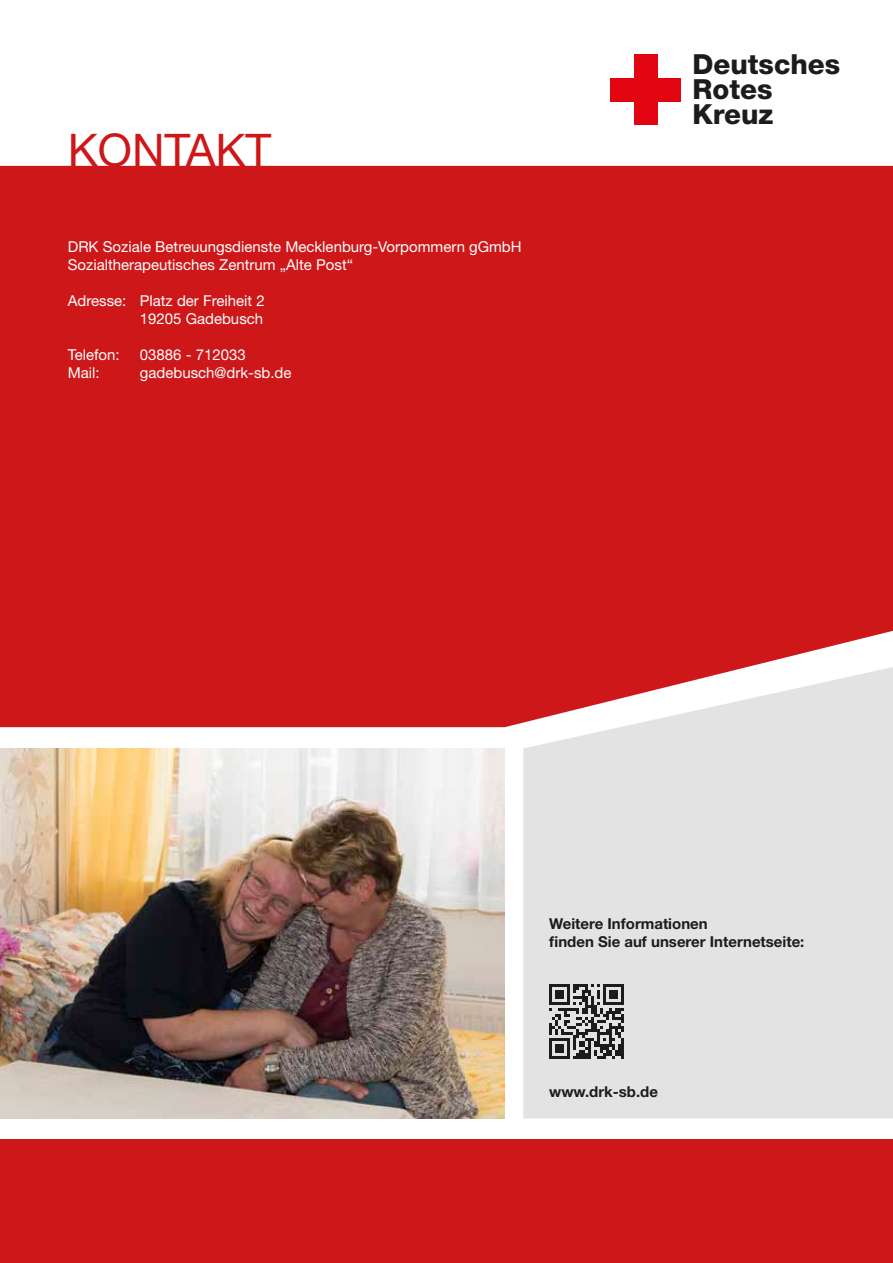
<style>
.page{position:relative;width:893px;height:1263px;background:#fff}
.page>*{position:absolute;margin:0;border:0;box-sizing:border-box;transform-origin:0 0}
.t1{font:45px "Helvetica Neue LT Std";color:#cd1719}
.t2{font:800 27.75px/24.8px "Helvetica Neue LT Std";color:#1c1c1a}
.t3{font:15px/18px "Helvetica Neue LT Std";color:#fff}
.t4{font:700 15px/18px "Helvetica Neue LT Std";color:#1c1c1a}
</style>
<div class="page">
<div style="left:634px;top:54px;width:23px;height:71px;background:#e30512"></div>
<div style="left:610px;top:78px;width:71px;height:24px;background:#e30512"></div>
<img style="left:0;top:748px;width:505px;height:370px">
<div style="left:0;top:166px;width:893px;height:561px;background:#cd1719"></div>
<svg style="left:523px;top:667px;width:370px;height:451px;fill:#e3e3e3"></svg>
<div style="left:0;top:1140px;width:893px;height:123px;background:#cd1719"></div>
<svg style="left:549px;top:984px;width:75px;height:74px"></svg>
<h1 class="t1" style="left:68px;top:123px;width:205px">KONTAKT</h1>
<p class="t3" style="left:68px;top:237px;width:455px">DRK Soziale Betreuungsdienste Mecklenburg-Vorpommern gGmbH<br>Sozialtherapeutisches Zentrum „Alte Post“</p>
<p class="t3" style="left:68px;top:291px;width:198px;text-align:right">Adresse: Platz der Freiheit 2<br>19205 Gadebusch</p>
<p class="t3" style="left:68px;top:345px;width:53px">Telefon:</p>
<p class="t3" style="left:140px;top:345px;width:107px">03886 - 712033</p>
<p class="t3" style="left:68px;top:363px;width:33px">Mail:</p>
<p class="t3" style="left:140px;top:363px;width:153px">gadebusch@drk-sb.de</p>
<h2 class="t2" style="left:692px;top:52px;width:149px">Deutsches<br>Rotes<br>Kreuz</h2>
<p class="t4" style="left:549px;top:914px;width:257px">Weitere Informationen<br>finden Sie auf unserer Internetseite:</p>
<p class="t4" style="left:549px;top:1082px;width:110px">www.drk-sb.de</p>
</div>
